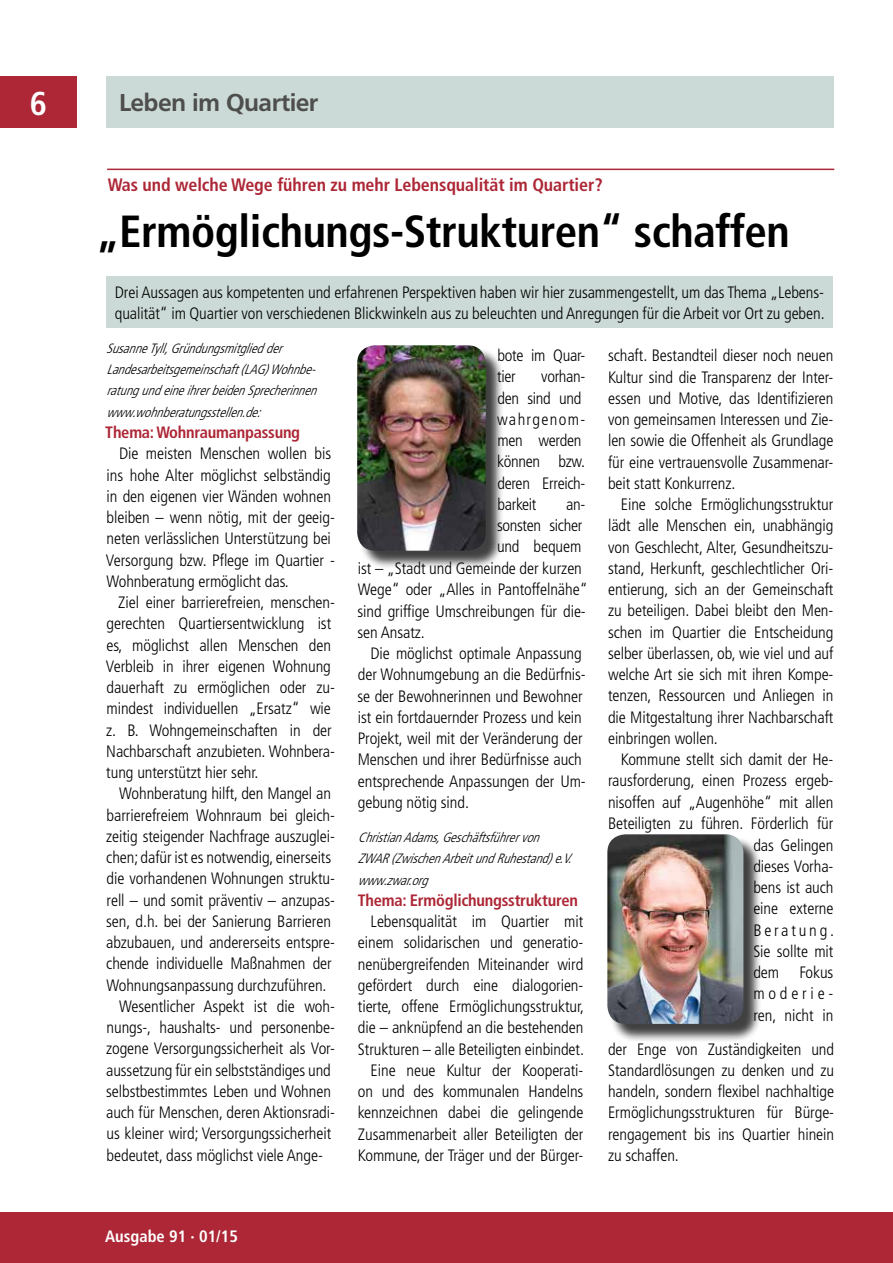
<style>
.page{position:relative;width:893px;height:1263px;background:#fff}
.page>*{position:absolute;margin:0;border:0;box-sizing:border-box;transform-origin:0 0}
.t1{font:700 condensed 45px "Frutiger";letter-spacing:-.01em;color:#000}
.t2{font:700 condensed 33px "Frutiger";color:#fff}
.t3{font:700 24px "Frutiger BSK";color:#4e4e4d}
.t4{font:700 condensed 18px "Frutiger";letter-spacing:-.005em;color:#ad2736}
.t5{font:300 condensed 16.5px/21.3px "Frutiger";letter-spacing:-.005em;color:#000}
.t6{font:700 condensed 16.5px "Frutiger";letter-spacing:-.015em;color:#ad2736}
.t7{font:700 condensed 16.5px "Frutiger";color:#fff}
.t8{font:italic 300 condensed 13.5px/21.3px "Frutiger";color:#000}
</style>
<div class="page">
<div style="left:106px;top:77px;width:727px;height:51px;background:#cbdad6"></div>
<div style="left:0;top:1212px;width:893px;height:51px;background:#ad2736"></div>
<div style="left:0;top:77px;width:77px;height:51px;background:#ad2736"></div>
<hr style="left:107px;top:169px;width:727px;height:1px;background:#ad2736">
<div style="left:106px;top:277px;width:727px;height:51px;background:#cbdad6"></div>
<div style="left:610px;top:836px;width:152px;height:206px;background:#000;opacity:.75"></div>
<img style="left:607px;top:834px;width:136px;height:190px">
<div style="left:359px;top:348px;width:146px;height:221px;background:#000;opacity:.75"></div>
<img style="left:357px;top:345px;width:129px;height:206px">
<h2 class="t2" style="left:30px;top:84px;width:19px">6</h2>
<h3 class="t3" style="left:119px;top:88px;width:200px">Leben im Quartier</h3>
<p class="t4" style="left:108px;top:174px;width:496px">Was und welche Wege führen zu mehr Lebensqualität im Quartier?</p>
<h1 class="t1" style="left:96px;top:204px;width:695px">„Ermöglichungs-Strukturen“ schaffen</h1>
<p class="t5" style="left:115px;top:282px;width:711px">Drei Aussagen aus kompetenten und erfahrenen Perspektiven haben wir hier zusammengestellt, um das Thema „Lebens&shy;qualität“ im Quartier von verschiedenen Blickwinkeln aus zu beleuchten und Anregungen für die Arbeit vor Ort zu geben.</p>
<p class="t8" style="left:106px;top:338px;width:217px">SusanneTyll,Gründungsmitgliedder Landesarbeitsgemeinschaft(LAG)Wohnbe&shy;ratungundeineihrerbeidenSprecherinnen www.wohnberatungsstellen.de:</p>
<p class="t6" style="left:105px;top:422px;width:196px">Thema: Wohnraumanpassung</p>
<p class="t5" style="left:106px;top:443px;width:231px;text-indent:13px">Die meisten Menschen wollen bis ins hohe Alter möglichst selbständig in den eigenen vier Wänden wohnen bleiben – wenn nötig, mit der geeig&shy;neten verlässlichen Unterstützung bei Versorgung bzw. Pflege im Quartier - Wohnberatung ermöglicht das.</p>
<p class="t5" style="left:106px;top:592px;width:231px;text-indent:12px">Ziel einer barrierefreien, menschen&shy;gerechten Quartiersentwicklung ist es, möglichst allen Menschen den Verbleib in ihrer eigenen Wohnung dauerhaft zu ermöglichen oder zu&shy;mindest individuellen „Ersatz“ wie z. B. Wohngemeinschaften in der Nachbarschaft anzubieten. Wohnbera&shy;tung unterstützt hier sehr.</p>
<p class="t5" style="left:119px;top:783px;width:213px">Wohnberatung hilft, den Mangel an</p>
<p class="t5" style="left:107px;top:804px;width:230px">barrierefreiem Wohnraum bei gleich-</p>
<p class="t5" style="left:106px;top:826px;width:230px">zeitig steigender Nachfrage auszuglei-</p>
<p class="t5" style="left:106px;top:847px;width:226px">chen; dafür ist es notwendig, einerseits</p>
<p class="t5" style="left:107px;top:868px;width:230px">die vorhandenen Wohnungen struktu-</p>
<p class="t5" style="left:107px;top:889px;width:230px">rell – und somit präventiv – anzupas-</p>
<p class="t5" style="left:106px;top:911px;width:226px">sen, d.h. bei der Sanierung Barrieren</p>
<p class="t5" style="left:106px;top:932px;width:230px">abzubauen, und andererseits entspre-</p>
<p class="t5" style="left:106px;top:953px;width:227px">chende individuelle Maßnahmen der</p>
<p class="t5" style="left:106px;top:974px;width:222px">Wohnungsanpassung durchzuführen.</p>
<p class="t5" style="left:119px;top:996px;width:217px">Wesentlicher Aspekt ist die woh-</p>
<p class="t5" style="left:107px;top:1017px;width:230px">nungs-, haushalts- und personenbe-</p>
<p class="t5" style="left:106px;top:1038px;width:230px">zogene Versorgungssicherheit als Vor-</p>
<p class="t5" style="left:106px;top:1059px;width:226px">aussetzung für ein selbstständiges und</p>
<p class="t5" style="left:106px;top:1081px;width:226px">selbstbestimmtes Leben und Wohnen</p>
<p class="t5" style="left:106px;top:1102px;width:230px">auch für Menschen, deren Aktionsradi-</p>
<p class="t5" style="left:106px;top:1123px;width:226px">us kleiner wird; Versorgungssicherheit</p>
<p class="t5" style="left:107px;top:1144px;width:218px">bedeutet, dass möglichst viele Ange-</p>
<p class="t5" style="left:497px;top:345px;width:90px">bote im Quar&shy;tier</p>
<p class="t5" style="left:497px;top:366px;width:90px;text-indent:44px">vorhan&shy;den sind und wahrgenom&shy;men werden können bzw. deren Erreich&shy;barkeit</p>
<p class="t5" style="left:497px;top:494px;width:90px;text-indent:69px">an&shy;sonsten sicher und bequem</p>
<p class="t5" style="left:358px;top:558px;width:232px">ist – „Stadt und Gemeinde der kurzen<br>Wege“ oder „Alles in Pantoffelnähe“ sind griffige Umschreibungen für die&shy;sen Ansatz.</p>
<p class="t5" style="left:358px;top:643px;width:230px;text-indent:13px">Die möglichst optimale Anpassung der Wohnumgebung an die Bedürfnis&shy;se der Bewohnerinnen und Bewohner ist ein fortdauernder Prozess und kein Projekt, weil mit der Veränderung der Menschen und ihrer Bedürfnisse auch entsprechende Anpassungen der Um&shy;gebung nötig sind.</p>
<p class="t8" style="left:358px;top:827px;width:221px">ChristianAdams,Geschäftsführervon<br>ZWAR(ZwischenArbeitundRuhestand)e.V. www.zwar.org</p>
<p class="t6" style="left:358px;top:890px;width:222px">Thema: Ermöglichungsstrukturen</p>
<p class="t5" style="left:358px;top:911px;width:228px;text-align:right">Lebensqualität im Quartier mit einem solidarischen und generatio&shy;nenübergreifenden Miteinander wird gefördert durch eine dialogorien&shy;tierte, offene Ermöglichungsstruktur, die – anknüpfend an die bestehenden Strukturen – alle Beteiligten einbindet.<br>Eine neue Kultur der Kooperati&shy;on und des kommunalen Handelns kennzeichnen dabei die gelingende Zusammenarbeit aller Beteiligten der Kommune, der Träger und der Bürger-</p>
<p class="t5" style="left:608px;top:345px;width:227px;text-align:justify">schaft. Bestandteil dieser noch neuen Kultur sind die Transparenz der Inter&shy;essen und Motive, das Identifizieren von gemeinsamen Interessen und Zie&shy;len sowie die Offenheit als Grundlage für eine vertrauensvolle Zusammenar&shy;beit statt Konkurrenz.</p>
<p class="t5" style="left:608px;top:494px;width:227px;text-align:justify;text-indent:13px">Eine solche Ermöglichungsstruktur lädt alle Menschen ein, unabhängig von Geschlecht, Alter, Gesundheitszu&shy;stand, Herkunft, geschlechtlicher Ori&shy;entierung, sich an der Gemeinschaft zu beteiligen. Dabei bleibt den Men&shy;schen im Quartier die Entscheidung selber überlassen, ob, wie viel und auf welche Art sie sich mit ihren Kompe&shy;tenzen, Ressourcen und Anliegen in die Mitgestaltung ihrer Nachbarschaft einbringen wollen.</p>
<p class="t5" style="left:608px;top:749px;width:227px;text-align:justify;text-indent:13px">Kommune stellt sich damit der He&shy;rausforderung, einen Prozess ergeb&shy;nisoffen auf „Augenhöhe“ mit allen Beteiligten zu führen. Förderlich für</p>
<p class="t5" style="left:753px;top:834px;width:82px;text-align:justify">das Gelingen dieses Vorha&shy;bens ist auch eine externe Beratung.<br>Sie sollte mit dem Fokus moderie&shy;ren, nicht in</p>
<p class="t5" style="left:608px;top:1038px;width:228px;text-align:justify">der Enge von Zuständigkeiten und Standardlösungen zu denken und zu handeln, sondern flexibel nachhaltige Ermöglichungsstrukturen für Bürge&shy;rengagement bis ins Quartier hinein zu schaffen.</p>
<p class="t7" style="left:105px;top:1226px;width:134px">Ausgabe 91 · 01/15</p>
</div>
